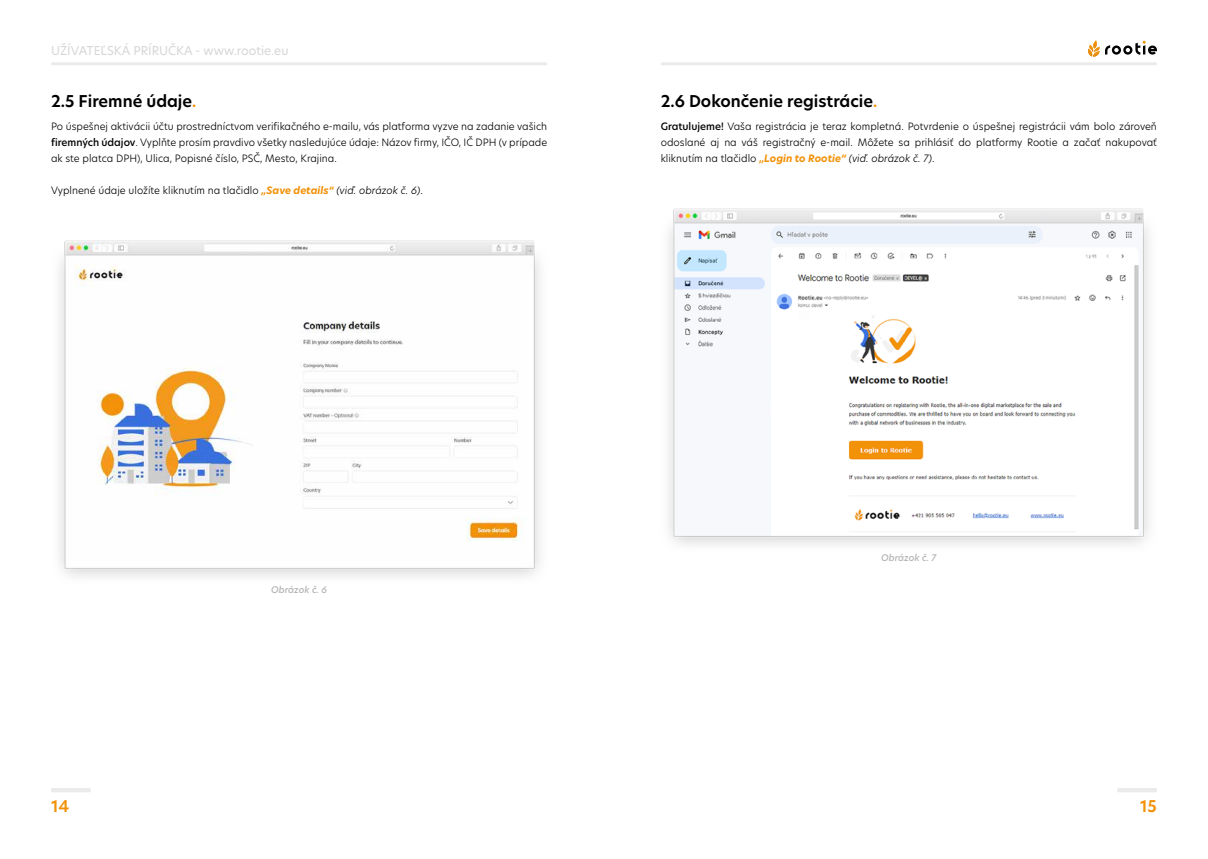
<style>
.page{position:relative;width:1208px;height:859px;background:#fff}
.page>*{position:absolute;margin:0;border:0;box-sizing:border-box;transform-origin:0 0}
.t1{font:600 16px "New Hero";color:#000}
.t2{font:600 16px "New Hero";color:#f19208}
.t3{font:12px "New Hero";color:#d6d6d6}
.t4{font:300 10px/16px "New Hero";color:#000;text-align:justify}
.t5{font:italic 500 9px "New Hero";color:#b5b5b5}
.s1{color:#f19208}
.s2{font-weight:500}
.s3{font-weight:700;font-style:italic;color:#f2920a}
.s4{font-style:italic}
</style>
<div class="page">
<svg style="left:51px;top:788px;width:40px;height:4px"></svg>
<svg style="left:1117px;top:788px;width:40px;height:4px"></svg>
<hr style="left:51px;top:62px;width:496px;height:3px;background:#eaeaea">
<hr style="left:660px;top:62px;width:497px;height:3px;background:#eaeaea">
<svg style="left:1088px;top:40px;width:69px;height:17px"></svg>
<img style="left:59px;top:240px;width:481px;height:337px">
<img style="left:668px;top:208px;width:481px;height:337px">
<p class="t3" style="left:51px;top:42px;width:239px">UŽÍVATEĽSKÁ PRÍRUČKA - www.rootie.eu</p>
<h1 class="t1" style="left:51px;top:90px;width:147px">2.5 Firemné údaje<span class="s1">.</span></h1>
<h1 class="t1" style="left:660px;top:90px;width:218px">2.6 Dokončenie registrácie<span class="s1">.</span></h1>
<p class="t4" style="left:51px;top:118px;width:498px">Po úspešnej aktivácii účtu prostredníctvom verifikačného e-mailu, vás platforma vyzve na zadanie vašich <span class="s2">firemných údajov</span>. Vyplňte prosím pravdivo všetky nasledujúce údaje: Názov firmy, IČO, IČ DPH (v prípade ak ste platca DPH), Ulica, Popisné číslo, PSČ, Mesto, Krajina.</p>
<p class="t4" style="left:51px;top:182px;width:373px">Vyplnené údaje uložíte kliknutím na tlačidlo <span class="s3">„Save details“</span> <span class="s4">(viď. obrázok č. 6)</span>.</p>
<p class="t4" style="left:660px;top:118px;width:498px"><span class="s2">Gratulujeme!</span> Vaša registrácia je teraz kompletná. Potvrdenie o úspešnej registrácii vám bolo zároveň odoslané aj na váš registračný e-mail. Môžete sa prihlásiť do platformy Rootie a začať nakupovať kliknutím na tlačidlo <span class="s3">„Login to Rootie“</span> <span class="s4">(viď. obrázok č. 7)</span>.</p>
<p class="t5" style="left:271px;top:584px;width:57px">Obrázok č. 6</p>
<p class="t5" style="left:881px;top:552px;width:57px">Obrázok č. 7</p>
<h1 class="t2" style="left:51px;top:795px;width:20px">14</h1>
<h1 class="t2" style="left:1140px;top:795px;width:18px">15</h1>
</div>
